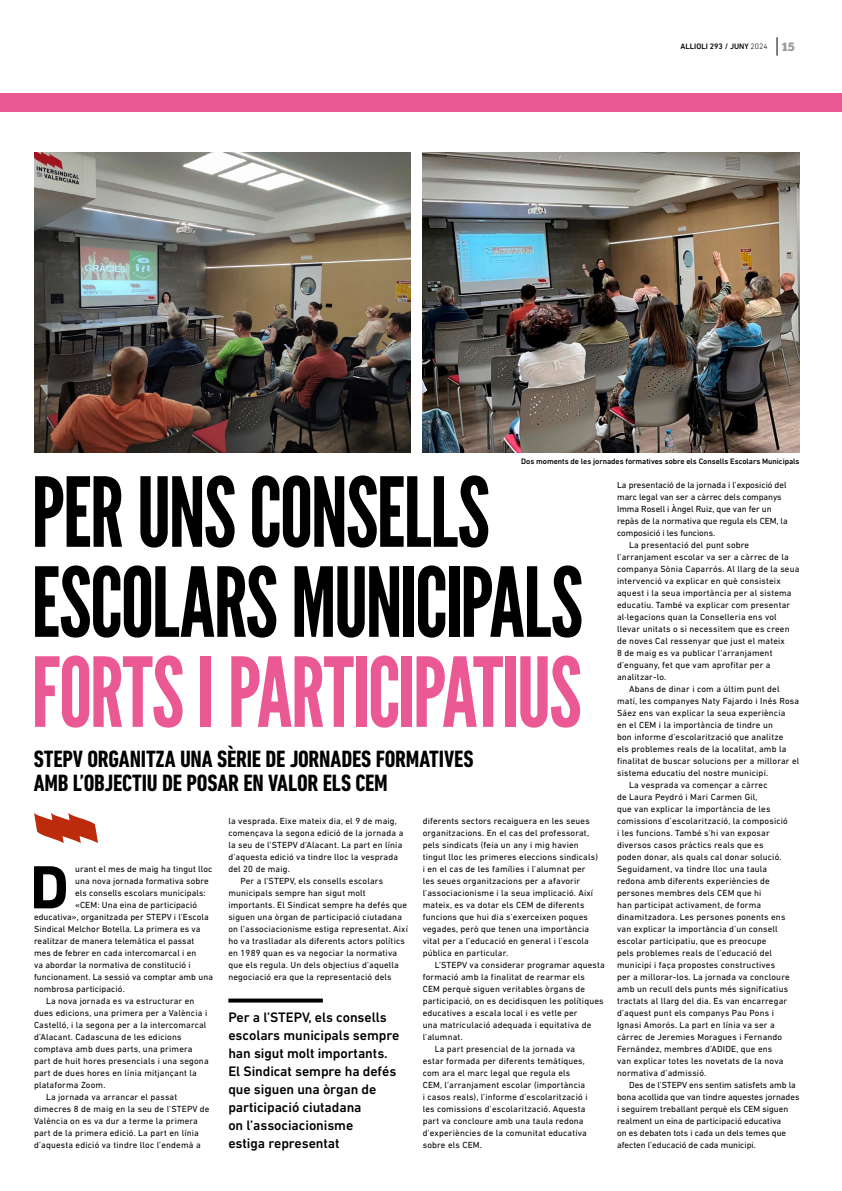
<style>
.page{position:relative;width:842px;height:1191px;background:#fff}
.page>*{position:absolute;margin:0;border:0;box-sizing:border-box;transform-origin:0 0}
.Titol_League_96{font:96px/90px "League Gothic";letter-spacing:-.02em;color:#000}
.Text_Base_Capitular{font:700 61.9px "DIN Next LT Pro";color:#000}
.Titular_C_DIN_24{font:700 condensed 24px/24px "DIN Next LT Pro";letter-spacing:-.01em;color:#000}
.Destacat_bàsic_4_columnes_ACTUAL{font:500 14px/18px "DIN Next LT Pro";letter-spacing:-.005em;color:#000}
.Text_Base{font:9px/12px "DIN Next LT Pro";letter-spacing:.02em;color:#000}
.Text_Base_Capitular-2{font:9px "DIN Next LT Pro";letter-spacing:.01em;color:#000}
.Text_Base-2{font:9px/12px "DIN Next LT Pro";color:#000}
.Text_Base_sense_sanc{font:9px/12px "DIN Next LT Pro";letter-spacing:-.005em;color:#000}
.Peu_foto_Medium{font:500 8px "DIN Next LT Pro";letter-spacing:-.005em;color:#000}
.s1{font-weight:300}
.s2{font-family:"Chunk Five";font-weight:400;font-size:12px;color:#9d9d9c}
.s3{color:#eb5994}
</style>
<div class="page">
<svg style="left:777px;top:37px;width:1px;height:19px"></svg>
<img style="left:423px;top:152px;width:376px;height:300px">
<img style="left:34px;top:152px;width:377px;height:300px">
<svg style="left:34px;top:812px;width:64px;height:31px"></svg>
<div style="left:0;top:94px;width:842px;height:18px;background:#eb5994"></div>
<svg style="left:228px;top:998px;width:95px;height:4px"></svg>
<p class="Peu_foto_Medium" style="left:680px;top:42px;width:116px">ALLIOLI 293 / JUNY <span class="s1">2024</span> <span class="s2">15</span></p>
<p class="Peu_foto_Medium" style="left:521px;top:457px;width:280px">Dos moments de les jornades formatives sobre els Consells Escolars Municipals</p>
<p class="Titol_League_96" style="left:31px;top:468px;width:553px">PER UNS CONSELLS<br>ESCOLARS MUNICIPALS<br><span class="s3">FORTS I PARTICIPATIUS</span></p>
<p class="Titular_C_DIN_24" style="left:34px;top:746px;width:441px">STEPV ORGANITZA UNA SÈRIE DE JORNADES FORMATIVES<br>AMB L’OBJECTIU DE POSAR EN VALOR ELS CEM</p>
<p class="Text_Base_Capitular" style="left:30px;top:851px;width:41px">D</p>
<p class="Text_Base_Capitular-2" style="left:75px;top:864px;width:139px">urant el mes de maig ha tingut lloc</p>
<p class="Text_Base_Capitular-2" style="left:75px;top:876px;width:135px">una nova jornada formativa sobre</p>
<p class="Text_Base_Capitular-2" style="left:75px;top:888px;width:132px">els consells escolars municipals:</p>
<p class="Text_Base_Capitular-2" style="left:75px;top:900px;width:123px">«CEM: Una eina de participació</p>
<p class="Text_Base_Capitular-2" style="left:34px;top:912px;width:176px">educativa», organitzada per STEPV i l’Escola</p>
<p class="Text_Base_Capitular-2" style="left:34px;top:924px;width:168px">Sindical Melchor Botella. La primera es va</p>
<p class="Text_Base_Capitular-2" style="left:34px;top:936px;width:162px">realitzar de manera telemàtica el passat</p>
<p class="Text_Base_Capitular-2" style="left:34px;top:948px;width:164px">mes de febrer en cada intercomarcal i en</p>
<p class="Text_Base_Capitular-2" style="left:34px;top:960px;width:158px">va abordar la normativa de constitució i</p>
<p class="Text_Base_Capitular-2" style="left:34px;top:972px;width:181px">funcionament. La sessió va comptar amb una</p>
<p class="Text_Base_Capitular-2" style="left:34px;top:984px;width:92px">nombrosa participació.</p>
<p class="Text_Base" style="left:34px;top:995px;width:176px;text-indent:12px">La nova jornada es va estructurar en dues edicions, una primera per a València i Castelló, i la segona per a la intercomarcal d’Alacant. Cadascuna de les edicions comptava amb dues parts, una primera part de huit hores presencials i una segona part de dues hores en línia mitjançant la plataforma Zoom.</p>
<p class="Text_Base" style="left:34px;top:1091px;width:177px;text-indent:12px">La jornada va arrancar el passat dimecres 8 de maig en la seu de l’STEPV de València on es va dur a terme la primera part de la primera edició. La part en línia d’aquesta edició va tindre lloc l’endemà a</p>
<p class="Text_Base" style="left:228px;top:815px;width:176px">la vesprada. Eixe mateix dia, el 9 de maig, començava la segona edició de la jornada a la seu de l’STEPV d’Alacant. La part en línia d’aquesta edició va tindre lloc la vesprada del 20 de maig.</p>
<p class="Text_Base" style="left:228px;top:875px;width:181px;text-indent:12px">Per a l’STEPV, els consells escolars municipals sempre han sigut molt importants. El Sindicat sempre ha defés que siguen una òrgan de participació ciutadana on l’associacionisme estiga representat. Així ho va traslladar als diferents actors polítics en 1989 quan es va negociar la normativa que els regula. Un dels objectius d’aquella negociació era que la representació dels</p>
<p class="Destacat_bàsic_4_columnes_ACTUAL" style="left:228px;top:1008px;width:172px">Per a l’STEPV, els consells escolars municipals sempre han sigut molt importants.<br>El Sindicat sempre ha defés que siguen una òrgan de participació ciutadana<br>on l’associacionisme<br>estiga representat</p>
<p class="Text_Base" style="left:423px;top:815px;width:177px">diferents sectors recaiguera en les seues organitzacions. En el cas del professorat, pels sindicats (feia un any i mig havien tingut lloc les primeres eleccions sindicals) i en el cas de les famílies i l’alumnat per les seues organitzacions per a afavorir l’associacionisme i la seua implicació. Així mateix, es va dotar els CEM de diferents funcions que hui dia s’exerceixen poques vegades, però que tenen una importància vital per a l’educació en general i l’escola pública en particular.</p>
<p class="Text_Base" style="left:423px;top:959px;width:184px;text-indent:12px">L’STEPV va considerar programar aquesta formació amb la finalitat de rearmar els<br>CEM perquè siguen veritables òrgans de participació, on es decidisquen les polítiques educatives a escala local i es vetle per<br>una matriculació adequada i equitativa de l’alumnat.</p>
<p class="Text_Base" style="left:423px;top:1043px;width:166px;text-indent:12px">La part presencial de la jornada va estar formada per diferents temàtiques, com ara el marc legal que regula els CEM, l’arranjament escolar (importància i casos reals), l’informe d’escolarització i les comissions d’escolarització. Aquesta part va concloure amb una taula redona d’experiències de la comunitat educativa sobre els CEM.</p>
<p class="Text_Base_sense_sanc" style="left:617px;top:479px;width:172px">La presentació de la jornada i l’exposició del marc legal van ser a càrrec dels companys Imma Rosell i Àngel Ruiz, que van fer un repàs de la normativa que regula els CEM, la composició i les funcions.</p>
<p class="Text_Base" style="left:617px;top:539px;width:184px;text-indent:12px">La presentació del punt sobre l’arranjament escolar va ser a càrrec de la companya Sònia Caparrós. Al llarg de la seua intervenció va explicar en què consisteix aquest i la seua importància per al sistema educatiu. També va explicar com presentar al·legacions quan la Conselleria ens vol llevar unitats o si necessitem que es creen de noves Cal ressenyar que just el mateix<br>8 de maig es va publicar l’arranjament d’enguany, fet que vam aprofitar per a analitzar-lo.</p>
<p class="Text_Base" style="left:617px;top:683px;width:184px;text-indent:12px">Abans de dinar i com a últim punt del matí, les companyes Naty Fajardo i Inés Rosa Sáez ens van explicar la seua experiència<br>en el CEM i la importància de tindre un<br>bon informe d’escolarització que analitze<br>els problemes reals de la localitat, amb la finalitat de buscar solucions per a millorar el sistema educatiu del nostre municipi.</p>
<p class="Text_Base" style="left:617px;top:779px;width:174px;text-indent:12px">La vesprada va començar a càrrec<br>de Laura Peydró i Mari Carmen Gil,<br>que van explicar la importància de les comissions d’escolarització, la composició i les funcions. També s’hi van exposar diversos casos pràctics reals que es poden donar, als quals cal donar solució.<br>Seguidament, va tindre lloc una taula redona amb diferents experiències de persones membres dels CEM que hi<br>han participat activament, de forma dinamitzadora. Les persones ponents ens van explicar la importància d’un consell escolar participatiu, que es preocupe<br>pels problemes reals de l’educació del municipi i faça propostes constructives per a millorar-los. La jornada va concloure amb un recull dels punts més significatius tractats al llarg del dia. Es van encarregar d’aquest punt els companys Pau Pons i Ignasi Amorós. La part en línia va ser a càrrec de Jeremies Moragues i Fernando Fernández, membres d’ADIDE, que ens<br>van explicar totes les novetats de la nova normativa d’admissió.</p>
<p class="Text_Base-2" style="left:617px;top:1079px;width:184px;text-indent:12px">Des de l’STEPV ens sentim satisfets amb la bona acollida que van tindre aquestes jornades i seguirem treballant perquè els CEM siguen realment un eina de participació educativa<br>on es debaten tots i cada un dels temes que afecten l’educació de cada municipi.</p>
</div>
